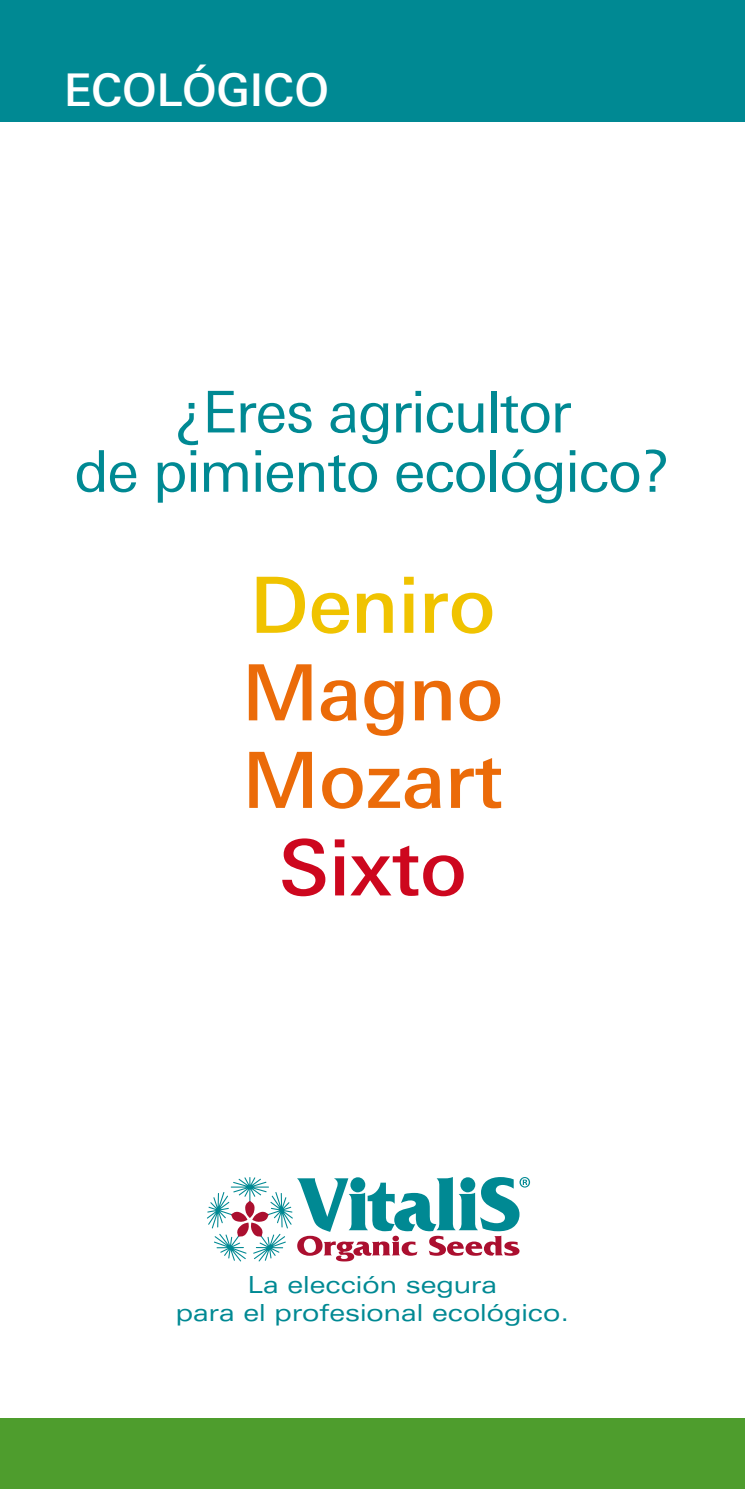
<style>
.page{position:relative;width:745px;height:1489px;background:#fff}
.page>*{position:absolute;margin:0;border:0;box-sizing:border-box;transform-origin:0 0}
.t1{font:500 77.5px/87.5px "LU Enza";color:#eb6b09}
.t2{font:500 77.5px "LU Enza";color:#f0c300}
.t3{font:500 77.5px "LU Enza";color:#cd071e}
.t4{font:57.5px/59.2px "LU Enza";letter-spacing:-.02em;color:#008993;text-align:center}
.t5{font:500 45px "LU Enza";letter-spacing:-.01em;color:#fff}
.t6{font:expanded 23.5px/28.2px "LU Enza";color:#008993;text-align:center}
</style>
<div class="page">
<div style="left:0;top:1417px;width:744px;height:71px;background:#4e9d2d"></div>
<svg style="left:207px;top:1177px;width:322px;height:84px"></svg>
<div style="left:0;top:0;width:744px;height:122px;background:#008993"></div>
<h3 class="t5" style="left:64px;top:64px;width:266px">ECOLÓGICO</h3>
<h2 class="t4" style="left:74px;top:382px;width:597px">¿Eres agricultor<br>de pimiento ecológico?</h2>
<h1 class="t2" style="left:249px;top:560px;width:247px">Deniro</h1>
<h1 class="t1" style="left:241px;top:649px;width:263px">Magno<br>Mozart</h1>
<h1 class="t3" style="left:278px;top:822px;width:190px">Sixto</h1>
<p class="t6" style="left:176px;top:1270px;width:394px">La elección segura<br>para el profesional ecológico.</p>
</div>
